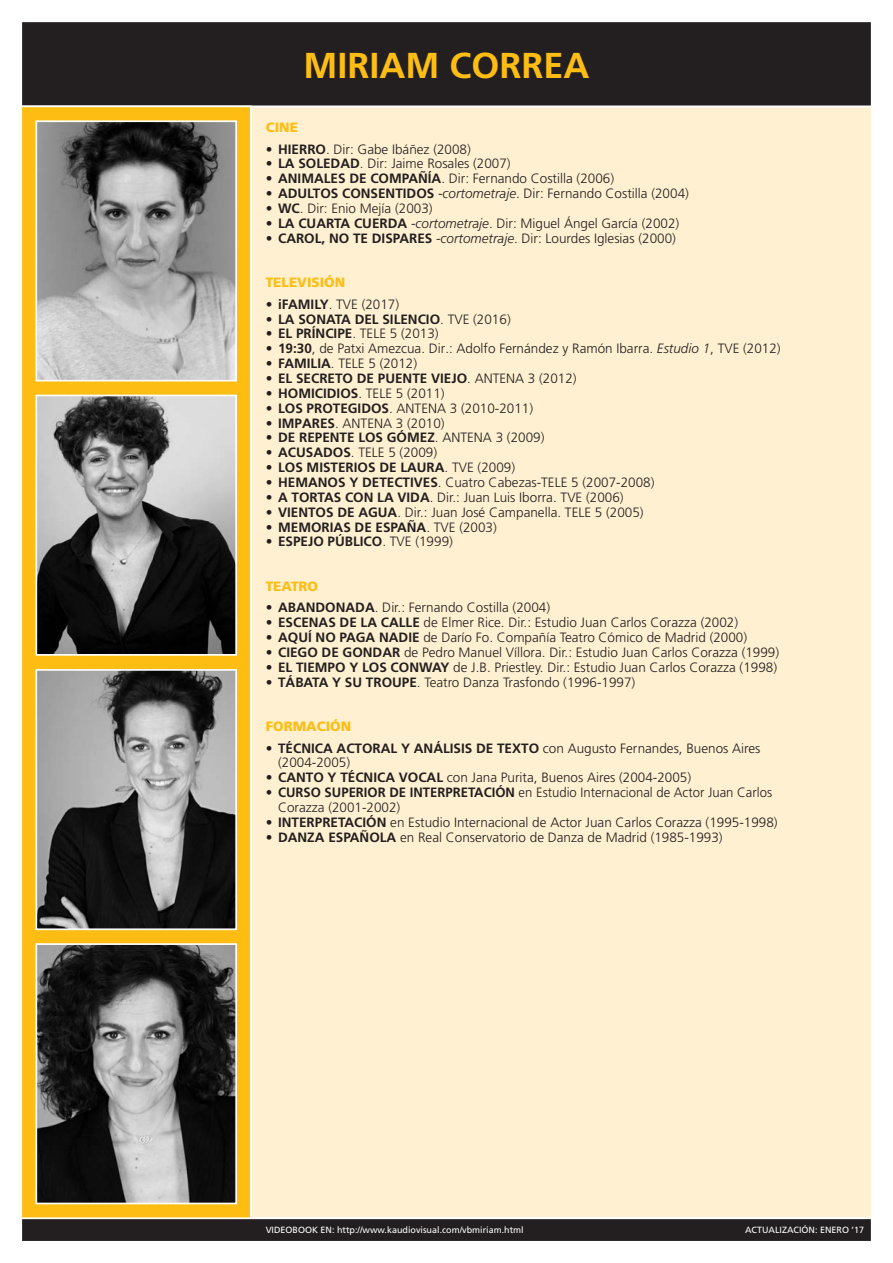
<style>
.page{position:relative;width:893px;height:1263px;background:#fff}
.page>*{position:absolute;margin:0;border:0;box-sizing:border-box;transform-origin:0 0}
.t1{font:700 36px "Frutiger";color:#fdbd12}
.t2{font:300 13.5px/14.9px "Frutiger";color:#231f20}
.t3{font:700 13.5px "Frutiger";color:#231f20}
.t4{font:900 13.5px "Frutiger";color:#fdbd12}
.t5{font:9px "Frutiger";color:#fff}
.s1{font-weight:700}
.s2{font-style:italic}
.s3{font-weight:300}
</style>
<div class="page">
<div style="left:220px;top:106px;width:652px;height:1112px;background:#fef0d0"></div>
<div style="left:21px;top:21px;width:851px;height:85px;background:#231f20"></div>
<div style="left:20px;top:20px;width:853px;height:87px;border:2px solid #fff"></div>
<div style="left:21px;top:106px;width:230px;height:1136px;background:#fdbd12"></div>
<div style="left:20px;top:106px;width:232px;height:1136px;border:2px solid #fff"></div>
<img style="left:38px;top:946px;width:196px;height:255px">
<div style="left:35px;top:943px;width:202px;height:261px;border:2px solid #fff"></div>
<img style="left:38px;top:672px;width:196px;height:255px">
<div style="left:35px;top:669px;width:202px;height:261px;border:2px solid #fff"></div>
<img style="left:38px;top:398px;width:196px;height:255px">
<div style="left:35px;top:395px;width:202px;height:261px;border:2px solid #fff"></div>
<img style="left:38px;top:123px;width:196px;height:255px">
<div style="left:35px;top:120px;width:202px;height:261px;border:2px solid #fff"></div>
<div style="left:21px;top:1218px;width:851px;height:24px;background:#231f20"></div>
<div style="left:20px;top:1217px;width:853px;height:25px;border:2px solid #fff"></div>
<h1 class="t1" style="left:303px;top:51px;width:287px">MIRIAM CORREA</h1>
<p class="t4" style="left:266px;top:122px;width:34px">CINE</p>
<p class="t2" style="left:266px;top:143px;width:207px"><span class="s1">• HIERRO</span>. Dir: Gabe Ibáñez (2008)</p>
<p class="t2" style="left:266px;top:157px;width:246px"><span class="s1">• LA SOLEDAD</span>. Dir: Jaime Rosales (2007)</p>
<p class="t2" style="left:266px;top:172px;width:350px"><span class="s1">• ANIMALES DE COMPAÑÍA</span>. Dir: Fernando Costilla (2006)</p>
<p class="t2" style="left:266px;top:187px;width:425px"><span class="s1">• ADULTOS CONSENTIDOS</span> <span class="s2">-cortometraje</span>. Dir: Fernando Costilla (2004)</p>
<p class="t2" style="left:266px;top:202px;width:168px"><span class="s1">• WC</span>. Dir: Enio Mejía (2003)</p>
<p class="t2" style="left:266px;top:217px;width:415px"><span class="s1">• LA CUARTA CUERDA</span> <span class="s2">-cortometraje</span>. Dir: Miguel Ángel García (2002)</p>
<p class="t2" style="left:266px;top:232px;width:412px"><span class="s1">• CAROL, NO TE DISPARES</span> <span class="s2">-cortometraje</span>. Dir: Lourdes Iglesias (2000)</p>
<p class="t4" style="left:266px;top:277px;width:81px">TELEVISIÓN</p>
<p class="t2" style="left:266px;top:298px;width:135px"><span class="s1">• iFAMILY</span>. TVE (2017)</p>
<p class="t3" style="left:266px;top:313px;width:246px">• LA SONATA DEL SILENCIO<span class="s3">. TVE (2016)</span></p>
<p class="t2" style="left:266px;top:327px;width:174px"><span class="s1">• EL PRÍNCIPE</span>. TELE 5 (2013)</p>
<p class="t2" style="left:266px;top:342px;width:516px"><span class="s1">• 19:30</span>, de Patxi Amezcua. Dir.: Adolfo Fernández y Ramón Ibarra. <span class="s2">Estudio 1</span>, TVE (2012)</p>
<p class="t2" style="left:266px;top:357px;width:153px"><span class="s1">• FAMILIA</span>. TELE 5 (2012)</p>
<p class="t3" style="left:266px;top:373px;width:312px">• EL SECRETO DE PUENTE VIEJO<span class="s3">. ANTENA 3 (2012)</span></p>
<p class="t2" style="left:266px;top:387px;width:180px"><span class="s1">• HOMICIDIOS</span>. TELE 5 (2011)</p>
<p class="t2" style="left:266px;top:402px;width:269px"><span class="s1">• LOS PROTEGIDOS</span>. ANTENA 3 (2010-2011)</p>
<p class="t2" style="left:266px;top:416px;width:180px"><span class="s1">• IMPARES</span>. ANTENA 3 (2010)</p>
<p class="t3" style="left:266px;top:432px;width:280px">• DE REPENTE LOS GÓMEZ<span class="s3">. ANTENA 3 (2009)</span></p>
<p class="t2" style="left:266px;top:446px;width:173px"><span class="s1">• ACUSADOS</span>. TELE 5 (2009)</p>
<p class="t3" style="left:266px;top:462px;width:251px">• LOS MISTERIOS DE LAURA<span class="s3">. TVE (2009)</span></p>
<p class="t2" style="left:266px;top:476px;width:390px"><span class="s1">• HEMANOS Y DETECTIVES</span>. Cuatro Cabezas-TELE 5 (2007-2008)</p>
<p class="t2" style="left:266px;top:491px;width:359px"><span class="s1">• A TORTAS CON LA VIDA</span>. Dir.: Juan Luis Iborra. TVE (2006)</p>
<p class="t2" style="left:266px;top:506px;width:379px"><span class="s1">• VIENTOS DE AGUA</span>. Dir.: Juan José Campanella. TELE 5 (2005)</p>
<p class="t3" style="left:266px;top:521px;width:233px">• MEMORIAS DE ESPAÑA<span class="s3">. TVE (2003)</span></p>
<p class="t3" style="left:266px;top:536px;width:189px">• ESPEJO PÚBLICO<span class="s3">. TVE (1999)</span></p>
<p class="t4" style="left:266px;top:581px;width:54px">TEATRO</p>
<p class="t2" style="left:266px;top:601px;width:286px"><span class="s1">• ABANDONADA</span>. Dir.: Fernando Costilla (2004)</p>
<p class="t2" style="left:266px;top:616px;width:474px"><span class="s1">• ESCENAS DE LA CALLE</span> de Elmer Rice. Dir.: Estudio Juan Carlos Corazza (2002)</p>
<p class="t2" style="left:266px;top:631px;width:483px"><span class="s1">• AQUÍ NO PAGA NADIE</span> de Darío Fo. Compañía Teatro Cómico de Madrid (2000)</p>
<p class="t2" style="left:266px;top:646px;width:515px"><span class="s1">• CIEGO DE GONDAR</span> de Pedro Manuel Víllora. Dir.: Estudio Juan Carlos Corazza (1999)</p>
<p class="t2" style="left:266px;top:661px;width:513px"><span class="s1">• EL TIEMPO Y LOS CONWAY</span> de J.B. Priestley. Dir.: Estudio Juan Carlos Corazza (1998)</p>
<p class="t2" style="left:266px;top:675px;width:371px"><span class="s1">• TÁBATA Y SU TROUPE</span>. Teatro Danza Trasfondo (1996-1997)</p>
<p class="t4" style="left:266px;top:721px;width:87px">FORMACIÓN</p>
<p class="t2" style="left:278px;top:741px;width:484px;text-indent:-12px"><span class="s1">• TÉCNICA ACTORAL Y ANÁLISIS DE TEXTO</span> con Augusto Fernandes, Buenos Aires (2004-2005)</p>
<p class="t2" style="left:266px;top:771px;width:427px"><span class="s1">• CANTO Y TÉCNICA VOCAL</span> con Jana Purita, Buenos Aires (2004-2005)</p>
<p class="t2" style="left:278px;top:786px;width:496px;text-indent:-12px"><span class="s1">• CURSO SUPERIOR DE INTERPRETACIÓN</span> en Estudio Internacional de Actor Juan Carlos<br>Corazza (2001-2002)</p>
<p class="t2" style="left:266px;top:816px;width:513px"><span class="s1">• INTERPRETACIÓN</span> en Estudio Internacional de Actor Juan Carlos Corazza (1995-1998)</p>
<p class="t2" style="left:266px;top:831px;width:458px"><span class="s1">• DANZA ESPAÑOLA</span> en Real Conservatorio de Danza de Madrid (1985-1993)</p>
<p class="t5" style="left:266px;top:1226px;width:259px">VIDEOBOOK EN: http://www.kaudiovisual.com/vbmiriam.html</p>
<p class="t5" style="left:745px;top:1226px;width:121px">ACTUALIZACIÓN: ENERO ’17</p>
</div>
